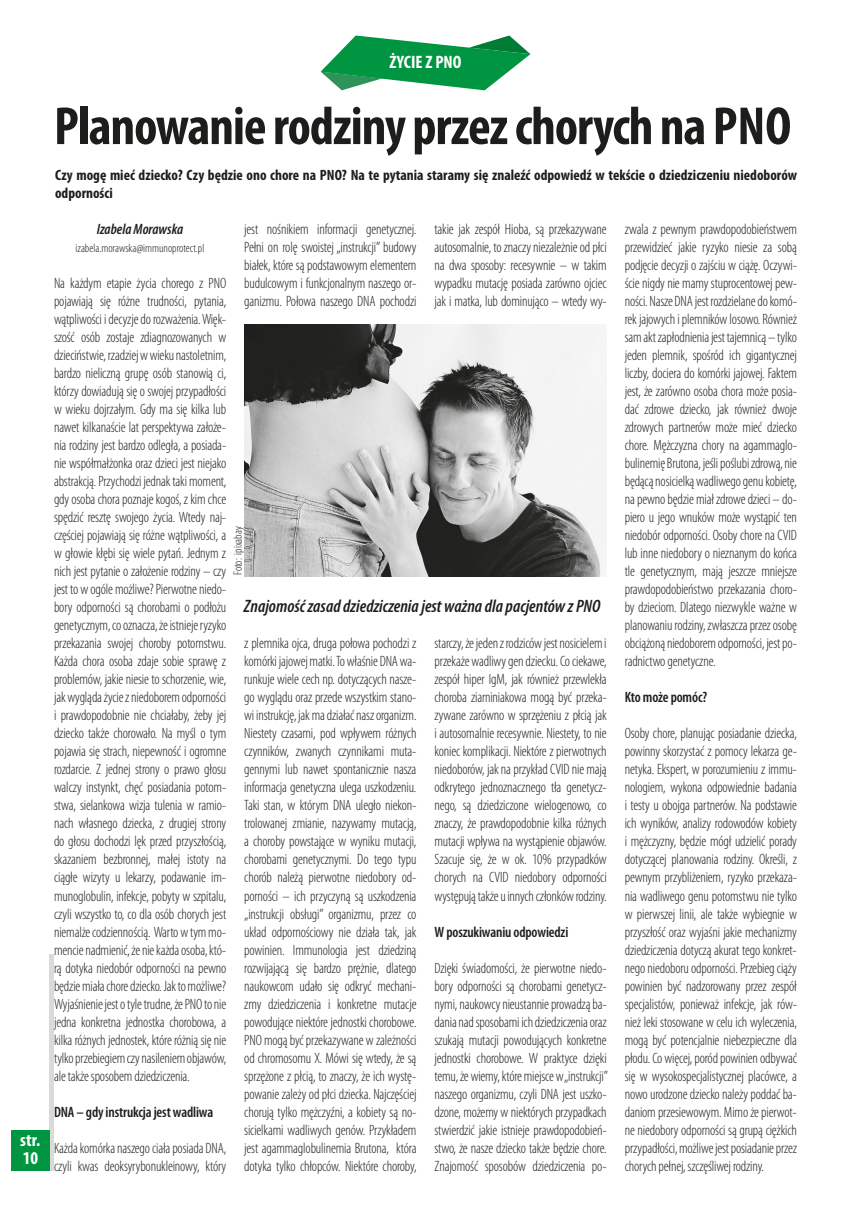
<style>
.page{position:relative;width:851px;height:1221px;background:#fff}
.page>*{position:absolute;margin:0;border:0;box-sizing:border-box;transform-origin:0 0}
.t1{font:700 condensed 54px "Myriad Pro";letter-spacing:-.02em;color:#1d1d1b}
.t2{font:italic 600 condensed 18px "Myriad Pro";color:#1d1d1b}
.t3{font:700 condensed 18px/18.8px "Myriad Pro";color:#fff}
.t4{font:300 condensed 15px/18px "Myriad Pro";letter-spacing:-.01em;color:#1d1d1b;text-align:justify}
.t5{font:700 condensed 15px/18px "Myriad Pro";color:#1d1d1b}
.t6{font:600 condensed 15px "Myriad Pro";letter-spacing:-.01em;color:#1d1d1b}
.t7{font:italic 600 condensed 15px "Myriad Pro";color:#1d1d1b}
.t8{font:300 condensed 12px "Myriad Pro";color:#1d1d1b}
</style>
<div class="page">
<hr style="left:50px;top:954px;width:4px;height:216px;background:#dadada">
<div style="left:11px;top:1129px;width:39px;height:41px;background:#009641"></div>
<svg style="left:320px;top:36px;width:210px;height:54px"></svg>
<img style="left:244px;top:324px;width:363px;height:252px">
<p class="t3" style="left:389px;top:52px;width:73px">ŻYCIE Z PNO</p>
<p class="t3" style="left:20px;top:1129px;width:22px">str.<br>10</p>
<h1 class="t1" style="left:54px;top:92px;width:738px">Planowanie rodziny przez chorych na PNO</h1>
<p class="t5" style="left:55px;top:166px;width:743px">Czy mogę mieć dziecko? Czy będzie ono chore na PNO? Na te pytania staramy się znaleźć odpowiedź w tekście o dziedziczeniu niedoborów odporności</p>
<p class="t4" style="left:244px;top:220px;width:174px">jest nośnikiem informacji genetycznej.<br>Pełni on rolę swoistej „instrukcji” budowy białek, które są podstawowym elementem budulcowym i funkcjonalnym naszego or&shy;ganizmu. Połowa naszego DNA pochodzi</p>
<p class="t7" style="left:97px;top:220px;width:88px">Izabela Morawska</p>
<p class="t8" style="left:76px;top:241px;width:130px">izabela.morawska@immunoprotect.pl</p>
<p class="t4" style="left:434px;top:220px;width:174px">takie jak zespół Hioba, są przekazywane autosomalnie, to znaczy niezależnie od płci na dwa sposoby: recesywnie – w takim wypadku mutację posiada zarówno ojciec jak i matka, lub dominująco – wtedy wy-</p>
<p class="t4" style="left:54px;top:274px;width:174px">Na każdym etapie życia chorego z PNO pojawiają się różne trudności, pytania, wątpliwości i decyzje do rozważenia. Więk&shy;szość osób zostaje zdiagnozowanych w dzieciństwie, rzadziej w wieku nastoletnim, bardzo nieliczną grupę osób stanowią ci, którzy dowiadują się o swojej przypadłości w wieku dojrzałym. Gdy ma się kilka lub nawet kilkanaście lat perspektywa założe&shy;nia rodziny jest bardzo odległa, a posiada&shy;nie współmałżonka oraz dzieci jest niejako abstrakcją. Przychodzi jednak taki moment, gdy osoba chora poznaje kogoś, z kim chce spędzić resztę swojego życia. Wtedy naj&shy;częściej pojawiają się różne wątpliwości, a w głowie kłębi się wiele pytań. Jednym z nich jest pytanie o założenie rodziny – czy jest to w ogóle możliwe? Pierwotne niedo&shy;bory odporności są chorobami o podłożu genetycznym, co oznacza, że istnieje ryzyko przekazania swojej choroby potomstwu.<br>Każda chora osoba zdaje sobie sprawę z problemów, jakie niesie to schorzenie, wie, jak wygląda życie z niedoborem odporności i prawdopodobnie nie chciałaby, żeby jej dziecko także chorowało. Na myśl o tym pojawia się strach, niepewność i ogromne rozdarcie. Z jednej strony o prawo głosu walczy instynkt, chęć posiadania potom&shy;stwa, sielankowa wizja tulenia w ramio&shy;nach własnego dziecka, z drugiej strony do głosu dochodzi lęk przed przyszłością, skazaniem bezbronnej, małej istoty na ciągłe wizyty u lekarzy, podawanie im&shy;munoglobulin, infekcje, pobyty w szpitalu, czyli wszystko to, co dla osób chorych jest niemalże codziennością. Warto w tym mo&shy;mencie nadmienić, że nie każda osoba, któ&shy;rą dotyka niedobór odporności na pewno będzie miała chore dziecko. Jak to możliwe?<br>Wyjaśnienie jest o tyle trudne, że PNO to nie jedna konkretna jednostka chorobowa, a kilka różnych jednostek, które różnią się nie tylko przebiegiem czy nasileniem objawów, ale także sposobem dziedziczenia.</p>
<p class="t6" style="left:54px;top:1102px;width:161px">DNA – gdy instrukcja jest wadliwa</p>
<p class="t4" style="left:54px;top:1138px;width:174px">Każda komórka naszego ciała posiada DNA, czyli kwas deoksyrybonukleinowy, który</p>
<p class="t8" style="left:231px;top:575px;width:50px;rotate:-90deg">Foto: ipixabay</p>
<p class="t2" style="left:244px;top:595px;width:358px">Znajomość zasad dziedziczenia jest ważna dla pacjentów z PNO</p>
<p class="t4" style="left:244px;top:634px;width:174px">z plemnika ojca, druga połowa pochodzi z komórki jajowej matki. To właśnie DNA wa&shy;runkuje wiele cech np. dotyczących nasze&shy;go wyglądu oraz przede wszystkim stano&shy;wi instrukcję, jak ma działać nasz organizm.<br>Niestety czasami, pod wpływem różnych czynników, zwanych czynnikami muta&shy;gennymi lub nawet spontanicznie nasza informacja genetyczna ulega uszkodzeniu.<br>Taki stan, w którym DNA uległo niekon&shy;trolowanej zmianie, nazywamy mutacją, a choroby powstające w wyniku mutacji, chorobami genetycznymi. Do tego typu chorób należą pierwotne niedobory od&shy;porności – ich przyczyną są uszkodzenia „instrukcji obsługi” organizmu, przez co układ odpornościowy nie działa tak, jak powinien. Immunologia jest dziedziną rozwijającą się bardzo prężnie, dlatego naukowcom udało się odkryć mechani&shy;zmy dziedziczenia i konkretne mutacje powodujące niektóre jednostki chorobowe.<br>PNO mogą być przekazywane w zależności od chromosomu X. Mówi się wtedy, że są sprzężone z płcią, to znaczy, że ich wystę&shy;powanie zależy od płci dziecka. Najczęściej chorują tylko mężczyźni, a kobiety są no&shy;sicielkami wadliwych genów. Przykładem jest agammaglobulinemia Brutona, która dotyka tylko chłopców. Niektóre choroby,</p>
<p class="t4" style="left:434px;top:634px;width:174px">starczy, że jeden z rodziców jest nosicielem i przekaże wadliwy gen dziecku. Co ciekawe, zespół hiper IgM, jak również przewlekła choroba ziarniniakowa mogą być przeka&shy;zywane zarówno w sprzężeniu z płcią jak i autosomalnie recesywnie. Niestety, to nie koniec komplikacji. Niektóre z pierwotnych niedoborów, jak na przykład CVID nie mają odkrytego jednoznacznego tła genetycz&shy;nego, są dziedziczone wielogenowo, co znaczy, że prawdopodobnie kilka różnych mutacji wpływa na wystąpienie objawów.<br>Szacuje się, że w ok. 10% przypadków chorych na CVID niedobory odporności występują także u innych członków rodziny.</p>
<p class="t6" style="left:434px;top:922px;width:135px">W poszukiwaniu odpowiedzi</p>
<p class="t4" style="left:434px;top:958px;width:175px">Dzięki świadomości, że pierwotne niedo&shy;bory odporności są chorobami genetycz&shy;nymi, naukowcy nieustannie prowadzą ba&shy;dania nad sposobami ich dziedziczenia oraz szukają mutacji powodujących konkretne jednostki chorobowe. W praktyce dzięki temu, że wiemy, które miejsce w „instrukcji” naszego organizmu, czyli DNA jest uszko&shy;dzone, możemy w niektórych przypadkach stwierdzić jakie istnieje prawdopodobień&shy;stwo, że nasze dziecko także będzie chore.<br>Znajomość sposobów dziedziczenia po-</p>
<p class="t4" style="left:624px;top:220px;width:174px">zwala z pewnym prawdopodobieństwem przewidzieć jakie ryzyko niesie za sobą podjęcie decyzji o zajściu w ciążę. Oczywi&shy;ście nigdy nie mamy stuprocentowej pew&shy;ności. Nasze DNA jest rozdzielane do komó&shy;rek jajowych i plemników losowo. Również sam akt zapłodnienia jest tajemnicą – tylko jeden plemnik, spośród ich gigantycznej liczby, dociera do komórki jajowej. Faktem jest, że zarówno osoba chora może posia&shy;dać zdrowe dziecko, jak również dwoje zdrowych partnerów może mieć dziecko chore. Mężczyzna chory na agammaglo&shy;bulinemię Brutona, jeśli poślubi zdrową, nie będącą nosicielką wadliwego genu kobietę, na pewno będzie miał zdrowe dzieci – do&shy;piero u jego wnuków może wystąpić ten niedobór odporności. Osoby chore na CVID lub inne niedobory o nieznanym do końca tle genetycznym, mają jeszcze mniejsze prawdopodobieństwo przekazania choro&shy;by dzieciom. Dlatego niezwykle ważne w planowaniu rodziny, zwłaszcza przez osobę obciążoną niedoborem odporności, jest po&shy;radnictwo genetyczne.</p>
<p class="t6" style="left:624px;top:688px;width:84px">Kto może pomóc?</p>
<p class="t4" style="left:624px;top:724px;width:174px">Osoby chore, planując posiadanie dziecka, powinny skorzystać z pomocy lekarza ge&shy;netyka. Ekspert, w porozumieniu z immu&shy;nologiem, wykona odpowiednie badania i testy u obojga partnerów. Na podstawie ich wyników, analizy rodowodów kobiety i mężczyzny, będzie mógł udzielić porady dotyczącej planowania rodziny. Określi, z pewnym przybliżeniem, ryzyko przekaza&shy;nia wadliwego genu potomstwu nie tylko w pierwszej linii, ale także wybiegnie w przyszłość oraz wyjaśni jakie mechanizmy dziedziczenia dotyczą akurat tego konkret&shy;nego niedoboru odporności. Przebieg ciąży powinien być nadzorowany przez zespół specjalistów, ponieważ infekcje, jak rów&shy;nież leki stosowane w celu ich wyleczenia, mogą być potencjalnie niebezpieczne dla płodu. Co więcej, poród powinien odbywać się w wysokospecjalistycznej placówce, a nowo urodzone dziecko należy poddać ba&shy;daniom przesiewowym. Mimo że pierwot&shy;ne niedobory odporności są grupą ciężkich przypadłości, możliwe jest posiadanie przez chorych pełnej, szczęśliwej rodziny.</p>
</div>
